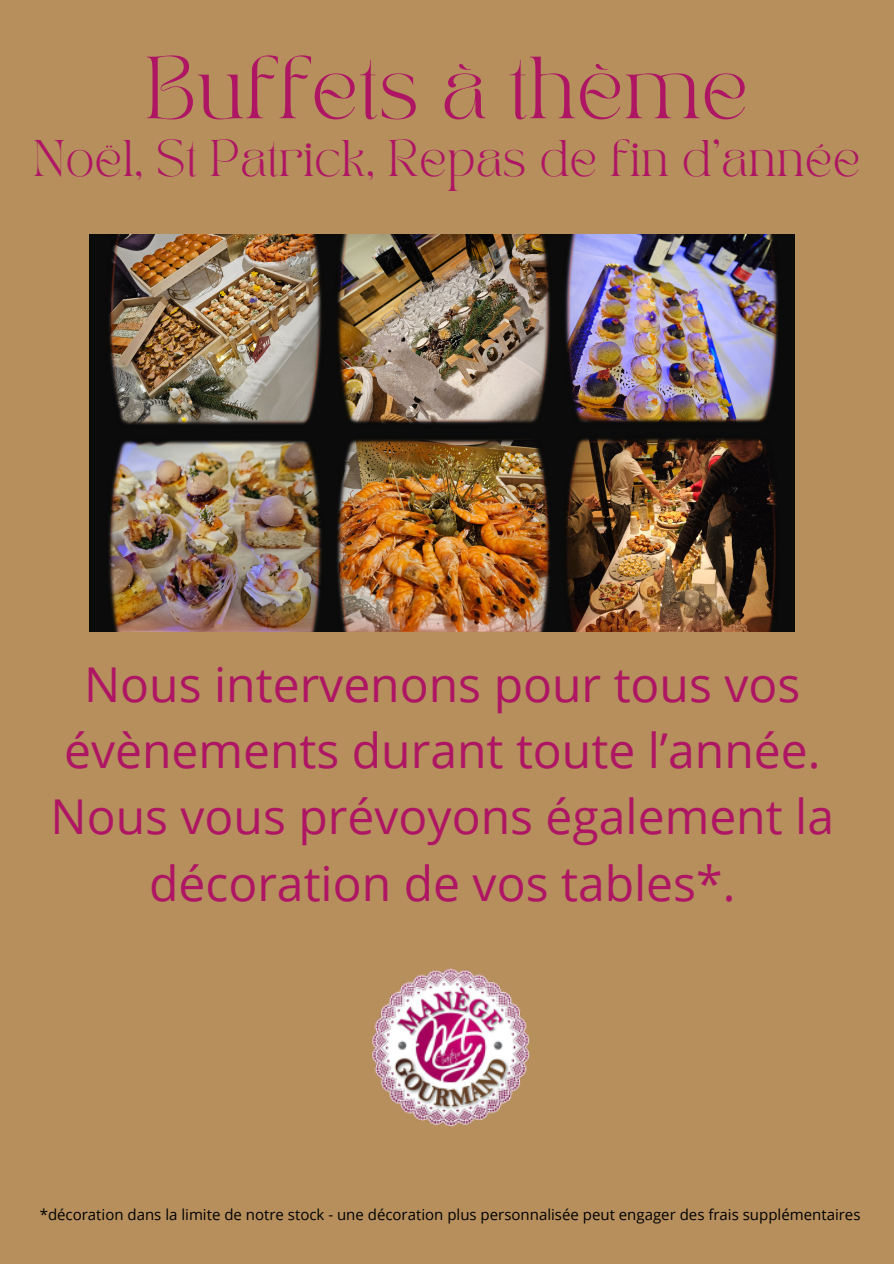
<style>
.page{position:relative;width:894px;height:1264px;background:#fff}
.page>*{position:absolute;margin:0;border:0;box-sizing:border-box;transform-origin:0 0}
.t1{font:61.5px "TAN PEARL Regular";color:#ae1664}
.t2{font:48px/66.3px "Open Sans";color:#ae1664;text-align:center}
.t3{font:36px "TAN PEARL Regular";color:#ae1664}
.t4{font:15px "Open Sans";color:#000}
</style>
<div class="page">
<div style="left:0;top:0;width:893px;height:1263px;background:#b68f5d"></div>
<img style="left:89px;top:235px;width:705px;height:396px">
<img style="left:372px;top:968px;width:158px;height:159px">
<h1 class="t1" style="left:145px;top:55px;width:605px">Buffets à thème</h1>
<h1 class="t3" style="left:33px;top:139px;width:828px">Noël, St Patrick, Repas de fin d’année</h1>
<p class="t2" style="left:50px;top:650px;width:784px">Nous intervenons pour tous vos évènements durant toute l’année.<br>Nous vous prévoyons également la décoration de vos tables*.</p>
<p class="t4" style="left:40px;top:1203px;width:822px">*décoration dans la limite de notre stock - une décoration plus personnalisée peut engager des frais supplémentaires</p>
</div>
